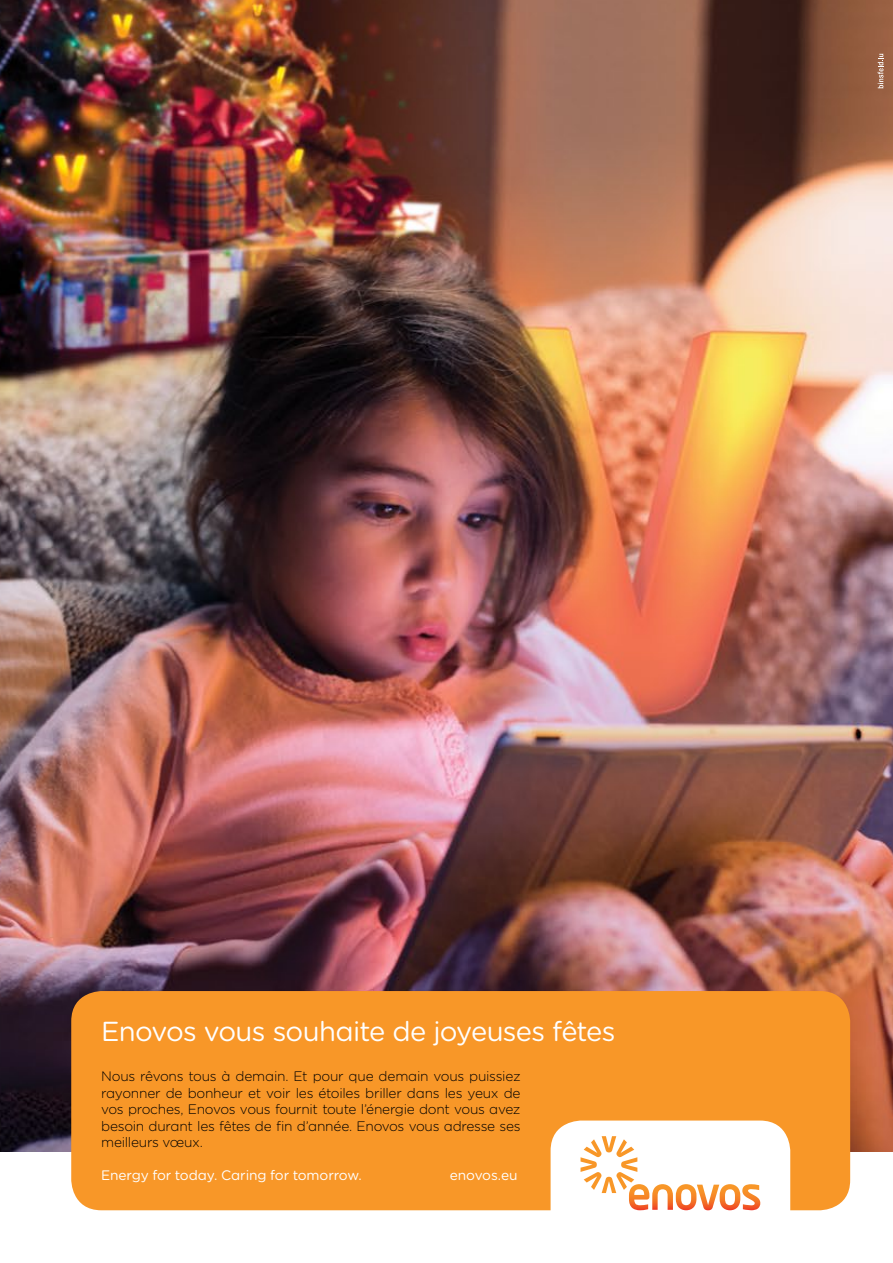
<style>
.page{position:relative;width:893px;height:1263px;background:#fff}
.page>*{position:absolute;margin:0;border:0;box-sizing:border-box;transform-origin:0 0}
.t1{font:27.45px "Gotham Rounded";letter-spacing:-.03em;color:#fff}
.t2{font:300 13.8px/16.5px "Gotham Rounded";letter-spacing:-.02em;color:#000;text-align:justify}
.t3{font:13.8px "Gotham Rounded";letter-spacing:-.01em;color:#fff}
</style>
<div class="page">
<img style="left:0;top:0;width:893px;height:1151px">
<div style="left:71px;top:991px;width:779px;height:219px;background:#f89728;border-radius:30px"></div>
<svg style="left:551px;top:1120px;width:239px;height:91px;background:#fdedde"></svg>
<svg style="left:878px;top:54px;width:5px;height:34px"></svg>
<h1 class="t1" style="left:101px;top:1012px;width:516px">Enovos vous souhaite de joyeuses fêtes</h1>
<p class="t2" style="left:101px;top:1068px;width:421px">Nous rêvons tous à demain. Et pour que demain vous puissiez rayonner de bonheur et voir les étoiles briller dans les yeux de vos proches, Enovos vous fournit toute l’énergie dont vous avez besoin durant les fêtes de fin d’année. Enovos vous adresse ses meilleurs vœux.</p>
<p class="t3" style="left:101px;top:1166px;width:262px">Energy for today. Caring for tomorrow.</p>
<p class="t3" style="left:450px;top:1166px;width:69px">enovos.eu</p>
</div>
